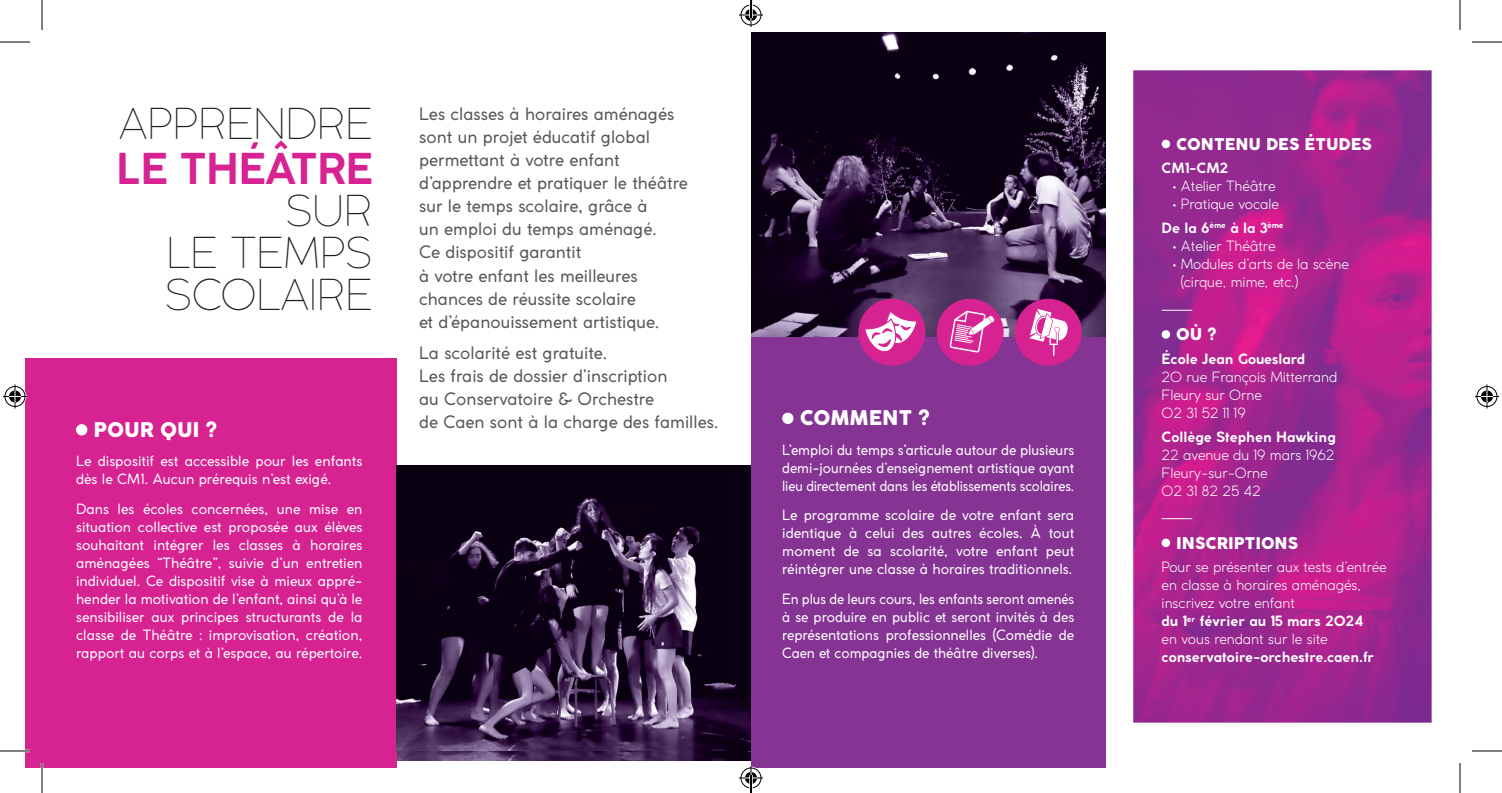
<style>
.page{position:relative;width:1502px;height:793px;background:#fff}
.page>*{position:absolute;margin:0;border:0;box-sizing:border-box;transform-origin:0 0}
.t1{font:200 42px/42px "Coco Gothic";color:#231f20;text-align:justify}
.t2{font:700 42px "Coco Gothic";color:#d72291}
.t3{font:800 20px "Coco Gothic";color:#fff}
.t4{font:17px/23px "Coco Gothic";color:#57585a}
.t5{font:800 16px "Coco Gothic";color:#fff}
.t6{font:14px/18px "Coco Gothic";color:#fff;text-align:justify}
.t7{font:300 14px/18px "Coco Gothic";color:#fff}
.t8{font:14px/18px "Coco Gothic";color:#fff;text-align:justify;scale:.95 1}
.t9{font:700 14px "Coco Gothic";color:#fff}
.s1{font-weight:800}
.s2{font-weight:700}
</style>
<div class="page">
<img style="left:396px;top:751px;width:355px;height:10px">
<img style="left:1105px;top:42px;width:327px;height:708px">
<div style="left:25px;top:358px;width:371px;height:410px;background:#d72291"></div>
<hr style="left:1161px;top:310px;width:31px;height:1px;background:#fff">
<hr style="left:1161px;top:518px;width:31px;height:1px;background:#fff">
<div style="left:1161px;top:140px;width:9px;height:8px;background:#fff;border-radius:50%"></div>
<svg style="left:1161px;top:330px;width:9px;height:9px"></svg>
<div style="left:1161px;top:538px;width:9px;height:9px;background:#fff;border-radius:50%"></div>
<img style="left:396px;top:465px;width:355px;height:286px">
<div style="left:751px;top:42px;width:354px;height:726px;background:#863494"></div>
<img style="left:751px;top:32px;width:354px;height:305px">
<div style="left:76px;top:424px;width:11px;height:11px;background:#fff;border-radius:50%"></div>
<div style="left:782px;top:412px;width:11px;height:12px;background:#fff;border-radius:50%"></div>
<div style="left:858px;top:299px;width:67px;height:66px;background:#d72291;border-radius:50%"></div>
<svg style="left:863px;top:310px;width:54px;height:44px"></svg>
<div style="left:1014px;top:299px;width:67px;height:66px;background:#d72291;border-radius:50%"></div>
<svg style="left:1029px;top:309px;width:39px;height:47px"></svg>
<div style="left:936px;top:299px;width:67px;height:66px;background:#d72291;border-radius:50%"></div>
<svg style="left:949px;top:310px;width:46px;height:43px"></svg>
<hr style="left:0;top:749px;width:30px;height:3px;background:#fff">
<hr style="left:41px;top:763px;width:2px;height:30px;background:#fff">
<hr style="left:0;top:42px;width:30px;height:1px;background:#000">
<hr style="left:1471px;top:42px;width:30px;height:1px;background:#000">
<hr style="left:0;top:750px;width:30px;height:1px;background:#000">
<hr style="left:1471px;top:750px;width:30px;height:1px;background:#000">
<hr style="left:42px;top:0;width:1px;height:30px;background:#000">
<hr style="left:42px;top:763px;width:1px;height:30px;background:#000">
<hr style="left:1459px;top:0;width:1px;height:30px;background:#000">
<hr style="left:1459px;top:763px;width:1px;height:30px;background:#000">
<svg style="left:3px;top:384px;width:24px;height:24px"></svg>
<svg style="left:1475px;top:384px;width:23px;height:24px"></svg>
<svg style="left:739px;top:0;width:24px;height:27px"></svg>
<svg style="left:739px;top:766px;width:24px;height:27px"></svg>
<h1 class="t1" style="left:119px;top:102px;width:255px">APPRENDRE</h1>
<h1 class="t2" style="left:116px;top:137px;width:258px">le théâtre</h1>
<h1 class="t1" style="left:165px;top:188px;width:209px;text-indent:120px">SUR LE TEMPS SCOLAIRE</h1>
<h2 class="t3" style="left:93px;top:414px;width:125px">POUR QUI ?</h2>
<p class="t6" style="left:76px;top:452px;width:288px">Le dispositif est accessible pour les enfants dès le CM1. Aucun prérequis n’est exigé.</p>
<p class="t6" style="left:76px;top:499px;width:288px">Dans les écoles concernées, une mise en situation collective est proposée aux élèves souhaitant intégrer les classes à horaires aménagées “Théâtre”, suivie d’un entretien individuel. Ce dispositif vise à mieux appré&shy;hender la motivation de l’enfant, ainsi qu’à le sensibiliser aux principes structurants de la classe de Théâtre : improvisation, création, rapport au corps et à l’espace, au répertoire.</p>
<p class="t4" style="left:419px;top:102px;width:270px">Les classes à horaires aménagés sont un projet éducatif global permettant à votre enfant d’apprendre et pratiquer le théâtre sur le temps scolaire, grâce à<br>un emploi du temps aménagé.<br>Ce dispositif garantit<br>à votre enfant les meilleures chances de réussite scolaire<br>et d’épanouissement artistique.</p>
<p class="t4" style="left:419px;top:341px;width:301px">La scolarité est gratuite.<br>Les frais de dossier d’inscription<br>au Conservatoire &amp; Orchestre<br>de Caen sont à la charge des familles.</p>
<h2 class="t3" style="left:799px;top:403px;width:131px">COMMENT ?</h2>
<p class="t6" style="left:782px;top:440px;width:294px">L’emploi du temps s’articule autour de plusieurs demi-journées d’enseignement artistique ayant lieu directement dans les établissements scolaires.</p>
<p class="t6" style="left:782px;top:506px;width:293px">Le programme scolaire de votre enfant sera identique à celui des autres écoles. À tout moment de sa scolarité, votre enfant peut réintégrer une classe à horaires traditionnels.</p>
<p class="t8" style="left:782px;top:589px;width:309px">En plus de leurs cours, les enfants seront amenés à se produire en public et seront invités à des représentations professionnelles (Comédie de Caen et compagnies de théâtre diverses).</p>
<p class="t5" style="left:1176px;top:132px;width:197px">CONTENU DES ÉTUDES</p>
<p class="t9" style="left:1161px;top:158px;width:68px">CM1-CM2</p>
<p class="t7" style="left:1172px;top:177px;width:104px"><span class="s1">•</span> Atelier Théâtre</p>
<p class="t7" style="left:1161px;top:192px;width:123px;line-height:23.6px;text-align:center"><span class="s1">•</span> Pratique vocale<br><span class="s2">De la 6</span><sup>ème</sup> <span class="s2">à la 3</span><sup>ème</sup></p>
<p class="t7" style="left:1172px;top:237px;width:104px"><span class="s1">•</span> Atelier Théâtre</p>
<p class="t7" style="left:1180px;top:255px;width:170px;text-indent:-7px"><span class="s1">•</span> Modules d’arts de la scène (cirque, mime, etc.)</p>
<p class="t5" style="left:1176px;top:322px;width:42px">OÙ ?</p>
<p class="t9" style="left:1161px;top:348px;width:145px">École Jean Goueslard</p>
<p class="t7" style="left:1161px;top:367px;width:177px">20 rue François Mitterrand<br>Fleury sur Orne<br>02 31 52 11 19</p>
<p class="t9" style="left:1161px;top:426px;width:176px">Collège Stephen Hawking</p>
<p class="t7" style="left:1161px;top:445px;width:174px">22 avenue du 19 mars 1962<br>Fleury-sur-Orne<br>02 31 82 25 42</p>
<p class="t5" style="left:1176px;top:530px;width:123px">INSCRI PTIONS</p>
<p class="t7" style="left:1161px;top:558px;width:226px">Pour se présenter aux tests d’entrée en classe à horaires aménagés, inscrivez votre enfant<br><span class="s2">du 1</span><sup>er</sup> <span class="s2">février au 15 mars 2024<br></span>en vous rendant sur le site</p>
<p class="t9" style="left:1161px;top:646px;width:214px">conservatoire-orchestre.caen.fr</p>
</div>
